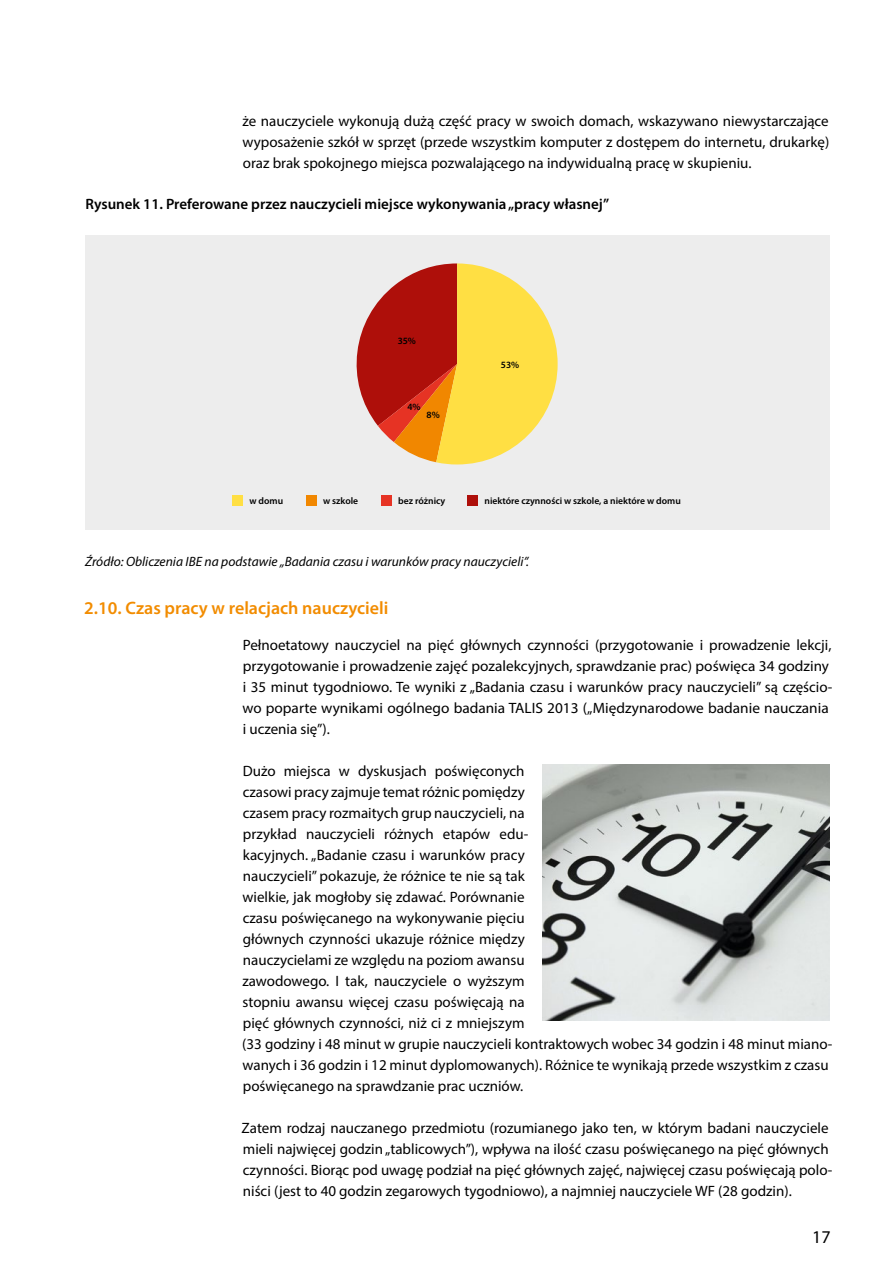
<style>
.page{position:relative;width:893px;height:1263px;background:#fff}
.page>*{position:absolute;margin:0;border:0;box-sizing:border-box;transform-origin:0 0}
.t1{font:600 18px "Myriad Pro";color:#f28c00}
.t2{font:18px "Myriad Pro";color:#000}
.t3{font:15px/21px "Myriad Pro";color:#000}
.t4{font:600 15px "Myriad Pro";color:#000}
.t5{font:italic 13.5px "Myriad Pro";color:#000}
.t6{font:600 9.6px "Myriad Pro";color:#000}
</style>
<div class="page">
<div style="left:85px;top:236px;width:744px;height:294px;background:#ededed"></div>
<div style="left:468px;top:495px;width:10px;height:10px;background:#ae0f0a"></div>
<div style="left:381px;top:495px;width:10px;height:10px;background:#e63324"></div>
<div style="left:306px;top:495px;width:10px;height:10px;background:#f18700"></div>
<div style="left:232px;top:495px;width:11px;height:10px;background:#ffdf43"></div>
<svg style="left:356px;top:263px;width:202px;height:201px"></svg>
<img style="left:542px;top:764px;width:287px;height:256px">
<p class="t3" style="left:243px;top:110px;width:588px;text-align:justify">że nauczyciele wykonują dużą część pracy w swoich domach, wskazywano niewystarczające wyposażenie szkół w sprzęt (przede wszystkim komputer z dostępem do internetu, drukarkę) oraz brak spokojnego miejsca pozwalającego na indywidualną pracę w skupieniu.</p>
<p class="t4" style="left:85px;top:194px;width:525px">Rysunek 11. Preferowane przez nauczycieli miejsce wykonywania „pracy własnej”</p>
<p class="t6" style="left:398px;top:335px;width:20px">35%</p>
<p class="t6" style="left:407px;top:400px;width:15px">4%</p>
<p class="t6" style="left:427px;top:409px;width:15px">8%</p>
<p class="t6" style="left:501px;top:359px;width:20px">53%</p>
<p class="t6" style="left:249px;top:494px;width:35px">w domu</p>
<p class="t6" style="left:323px;top:494px;width:37px">w szkole</p>
<p class="t6" style="left:398px;top:494px;width:49px">bez różnicy</p>
<p class="t6" style="left:485px;top:494px;width:198px">niektóre czynności w szkole, a niektóre w domu</p>
<p class="t5" style="left:85px;top:553px;width:446px">Źródło: Obliczenia IBE na podstawie „Badania czasu i warunków pracy nauczycieli”.</p>
<p class="t1" style="left:84px;top:596px;width:306px">2.10. Czas pracy w relacjach nauczycieli</p>
<p class="t3" style="left:243px;top:634px;width:591px">Pełnoetatowy nauczyciel na pięć głównych czynności (przygotowanie i prowadzenie lekcji, przygotowanie i prowadzenie zajęć pozalekcyjnych, sprawdzanie prac) poświęca 34 godziny i 35 minut tygodniowo. Te wyniki z „Badania czasu i warunków pracy nauczycieli” są częścio&shy;wo poparte wynikami ogólnego badania TALIS 2013 („Międzynarodowe badanie nauczania i uczenia się”).</p>
<p class="t3" style="left:242px;top:760px;width:592px">Dużo miejsca w dyskusjach poświęconych<br>czasowi pracy zajmuje temat różnic pomiędzy<br>czasem pracy rozmaitych grup nauczycieli, na<br>przykład nauczycieli różnych etapów edu-<br>kacyjnych. „Badanie czasu i warunków pracy<br>nauczycieli” pokazuje, że różnice te nie są tak<br>wielkie, jak mogłoby się zdawać. Porównanie<br>czasu poświęcanego na wykonywanie pięciu<br>głównych czynności ukazuje różnice między<br>nauczycielami ze względu na poziom awansu<br>zawodowego. I tak, nauczyciele o wyższym<br>stopniu awansu więcej czasu poświęcają na<br>pięć głównych czynności, niż ci z mniejszym<br>(33 godziny i 48 minut w grupie nauczycieli kontraktowych wobec 34 godzin i 48 minut miano&shy;wanych i 36 godzin i 12 minut dyplomowanych). Różnice te wynikają przede wszystkim z czasu poświęcanego na sprawdzanie prac uczniów.</p>
<p class="t3" style="left:242px;top:1117px;width:592px">Zatem rodzaj nauczanego przedmiotu (rozumianego jako ten, w którym badani nauczyciele mieli najwięcej godzin „tablicowych”), wpływa na ilość czasu poświęcanego na pięć głównych czynności. Biorąc pod uwagę podział na pięć głównych zajęć, najwięcej czasu poświęcają polo&shy;niści (jest to 40 godzin zegarowych tygodniowo), a najmniej nauczyciele WF (28 godzin).</p>
<p class="t2" style="left:812px;top:1226px;width:20px">17</p>
</div>
